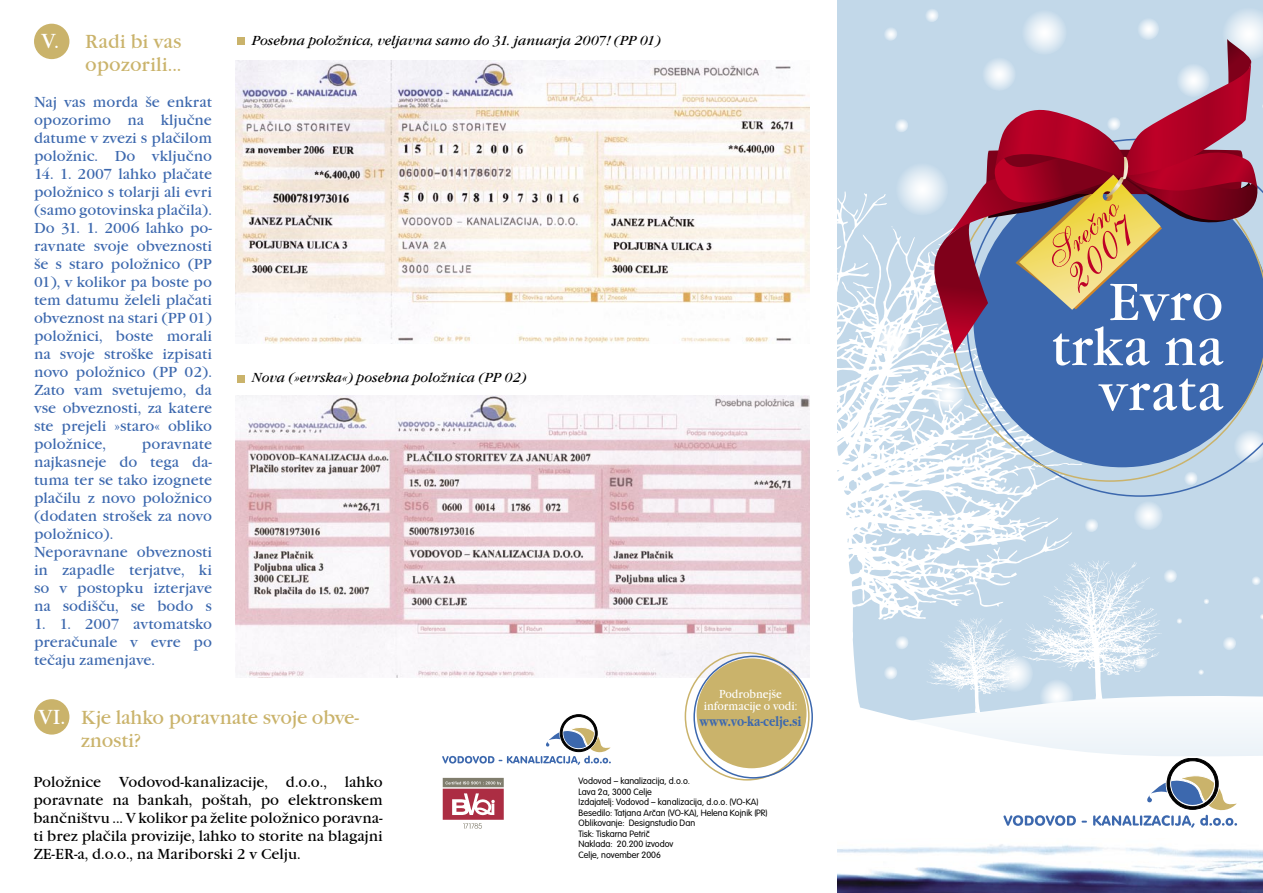
<style>
.page{position:relative;width:1263px;height:893px;background:#fff}
.page>*{position:absolute;margin:0;border:0;box-sizing:border-box;transform-origin:0 0}
.t1{font:54px "Garamond Itc T";color:#fff}
.t2{font:19.5px "Garamond Itc T";letter-spacing:-.01em;color:#cab36b}
.t3{font:15px/18px "Garamond Itc T";color:#3c68ae;text-align:justify}
.t4{font:15px/18px "Garamond Itc T";color:#000;text-align:justify}
.t5{font:italic 13.5px "Garamond Itc T";color:#000}
.t6{font:700 13.5px "Garamond Itc T";color:#3c68ae;scale:.8 1}
.t7{font:12px "Garamond Itc T";color:#fff;scale:.9 1}
.t8{font:300 9px "VAG Rounded";color:#000}
.s1{font-size:21px;color:#fff}
</style>
<div class="page">
<div style="left:838px;top:0;width:425px;height:893px;background:#c2d8e9"></div>
<svg style="left:1133px;top:500px;width:30px;height:30px"></svg>
<svg style="left:895px;top:162px;width:53px;height:54px"></svg>
<svg style="left:1086px;top:519px;width:12px;height:13px"></svg>
<svg style="left:896px;top:119px;width:12px;height:13px"></svg>
<svg style="left:885px;top:28px;width:12px;height:13px"></svg>
<svg style="left:838px;top:670px;width:425px;height:168px;background:#f8fafc"></svg>
<svg style="left:838px;top:191px;width:234px;height:536px"></svg>
<svg style="left:926px;top:560px;width:256px;height:179px"></svg>
<div style="left:34px;top:24px;width:35px;height:35px;background:#cab36b;border-radius:50%"></div>
<div style="left:34px;top:699px;width:35px;height:36px;background:#cab36b;border-radius:50%"></div>
<svg style="left:1003px;top:758px;width:234px;height:69px;background:#dfe3e8"></svg>
<svg style="left:442px;top:715px;width:169px;height:50px"></svg>
<svg style="left:443px;top:778px;width:61px;height:51px"></svg>
<div style="left:237px;top:37px;width:7px;height:8px;background:#cab36b"></div>
<div style="left:237px;top:375px;width:7px;height:7px;background:#cab36b"></div>
<img style="left:235px;top:61px;width:574px;height:282px">
<img style="left:235px;top:395px;width:574px;height:282px">
<div style="left:697px;top:658px;width:109px;height:110px;background:#cab36b;border-radius:50%"></div>
<img style="left:838px;top:838px;width:425px;height:55px">
<svg style="left:966px;top:482px;width:243px;height:15px"></svg>
<svg style="left:951px;top:354px;width:312px;height:128px"></svg>
<svg style="left:923px;top:9px;width:340px;height:345px"></svg>
<p class="t2" style="left:42px;top:30px;width:141px"><span class="s1">V.</span> Radi bi vas</p>
<p class="t2" style="left:85px;top:53px;width:98px">opozorili...</p>
<p class="t3" style="left:34px;top:93px;width:179px">Naj vas morda še enkrat opozorimo na ključne datume v zvezi s plačilom položnic. Do vključno</p>
<p class="t3" style="left:34px;top:165px;width:179px">14. 1. 2007 lahko plačate položnico s tolarji ali evri (samo gotovinska plačila).<br>Do 31. 1. 2006 lahko po&shy;ravnate svoje obveznosti še s staro položnico (PP 01), v kolikor pa boste po tem datumu želeli plačati obveznost na stari (PP 01) položnici, boste morali na svoje stroške izpisati novo položnico (PP 02).<br>Zato vam svetujemo, da vse obveznosti, za katere ste prejeli »staro« obliko položnice,</p>
<p class="t3" style="left:34px;top:435px;width:179px;text-indent:108px">poravnate najkasneje do tega da&shy;tuma ter se tako izognete plačilu z novo položnico (dodaten strošek za novo položnico).</p>
<p class="t3" style="left:34px;top:543px;width:179px">Neporavnane obveznosti in zapadle terjatve, ki so v postopku izterjave na sodišču, se bodo s</p>
<p class="t3" style="left:34px;top:615px;width:179px">1. 1. 2007 avtomatsko preračunale v evre po tečaju zamenjave.</p>
<p class="t5" style="left:252px;top:33px;width:410px">Posebna položnica, veljavna samo do 31. januarja 2007! (PP 01)</p>
<p class="t5" style="left:252px;top:370px;width:276px">Nova (»evrska«) posebna položnica (PP 02)</p>
<p class="t2" style="left:39px;top:706px;width:322px"><span class="s1">VI.</span> Kje lahko poravnate svoje obve-</p>
<p class="t2" style="left:81px;top:730px;width:62px">znosti?</p>
<p class="t4" style="left:33px;top:773px;width:351px">Položnice Vodovod-kanalizacije, d.o.o., lahko poravnate na bankah, poštah, po elektronskem bančništvu ... V kolikor pa želite položnico poravna&shy;ti brez plačila provizije, lahko to storite na blagajni ZE-ER-a, d.o.o., na Mariborski 2 v Celju.</p>
<p class="t7" style="left:719px;top:687px;width:71px">Podrobnejše</p>
<p class="t7" style="left:704px;top:699px;width:105px">informacije o vodi:</p>
<p class="t6" style="left:699px;top:714px;width:129px">www.vo-ka-celje.si</p>
<p class="t8" style="left:579px;top:776px;width:113px">Vodovod – kanalizacija, d.o.o.</p>
<p class="t8" style="left:579px;top:786px;width:75px">Lava 2a, 3000 Celje</p>
<p class="t8" style="left:579px;top:797px;width:181px">Izdajatelj: Vodovod – kanalizacija, d.o.o. (VO-KA)</p>
<p class="t8" style="left:579px;top:807px;width:190px">Besedilo: Tatjana Ar~an (VO-KA), Helena Kojnik (PR)</p>
<p class="t8" style="left:579px;top:818px;width:118px">Oblikovanje: Designstudio Dan</p>
<p class="t8" style="left:579px;top:828px;width:73px">Tisk: Tiskarna Petri~</p>
<p class="t8" style="left:579px;top:839px;width:96px">Naklada: 20.200 izvodov</p>
<p class="t8" style="left:579px;top:849px;width:84px">Celje, november 2006</p>
<p class="t1" style="left:1108px;top:272px;width:117px">Evro</p>
<p class="t1" style="left:1051px;top:317px;width:174px">trka na</p>
<p class="t1" style="left:1099px;top:362px;width:126px">vrata</p>
</div>
